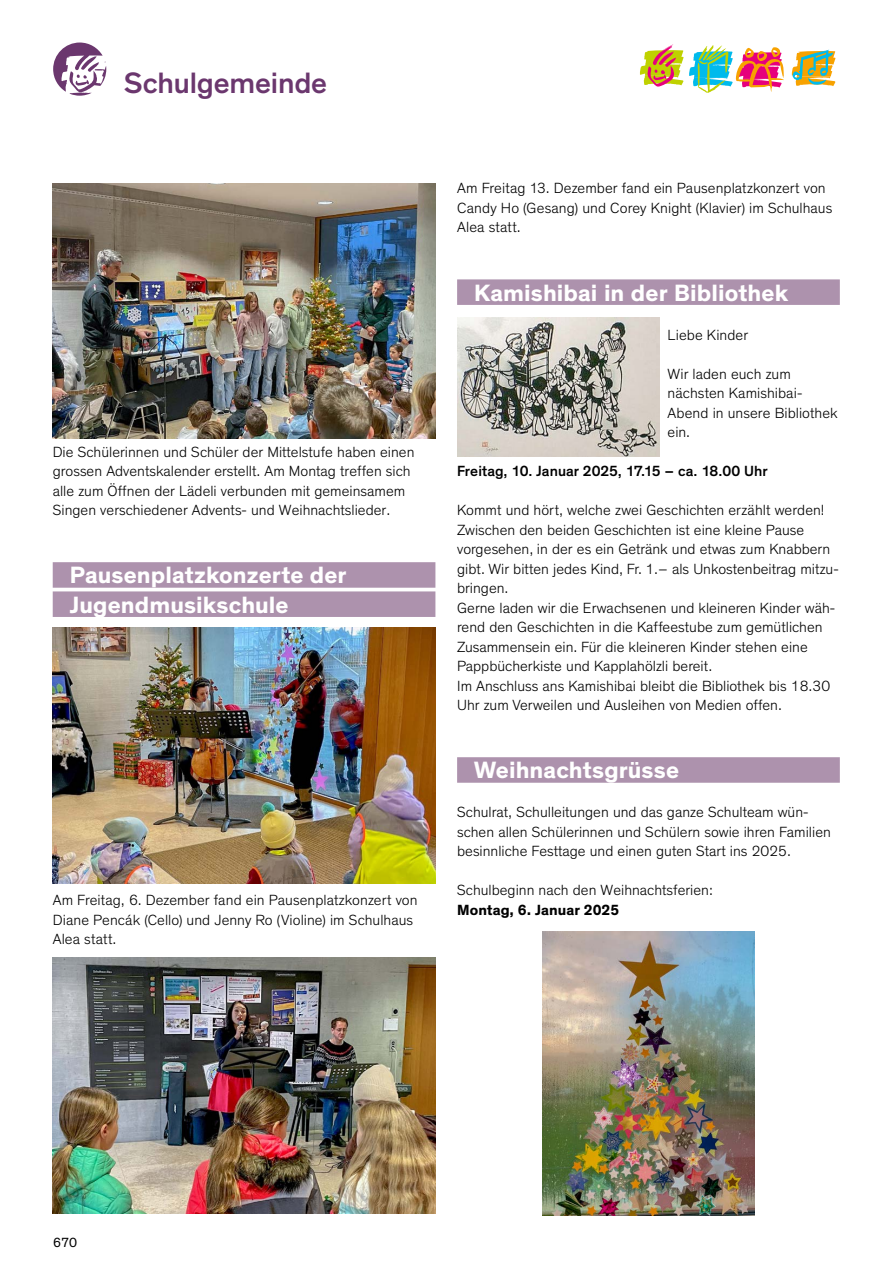
<style>
.page{position:relative;width:893px;height:1263px;background:#fff}
.page>*{position:absolute;margin:0;border:0;box-sizing:border-box;transform-origin:0 0}
.t1{font:500 30px "Theinhardt";letter-spacing:-.005em;color:#6b376e}
.t2{font:700 24px/29.2px "Theinhardt";letter-spacing:.005em;color:#fff}
.t3{font:300 15px/19.5px "Theinhardt";color:#000}
.t4{font:500 15px "Theinhardt";letter-spacing:.005em;color:#000}
.t5{font:700 15px "Theinhardt";letter-spacing:.005em;color:#000}
.t6{font:13.5px "Theinhardt";color:#000}
</style>
<div class="page">
<svg style="left:792px;top:50px;width:43px;height:36px"></svg>
<svg style="left:640px;top:44px;width:144px;height:49px"></svg>
<div style="left:53px;top:562px;width:382px;height:26px;background:#ad92ad"></div>
<div style="left:53px;top:591px;width:382px;height:26px;background:#ad92ad"></div>
<img style="left:53px;top:628px;width:382px;height:255px">
<div style="left:457px;top:279px;width:383px;height:26px;background:#ad92ad"></div>
<div style="left:457px;top:757px;width:383px;height:26px;background:#ad92ad"></div>
<img style="left:457px;top:317px;width:202px;height:139px">
<img style="left:53px;top:958px;width:382px;height:255px">
<img style="left:53px;top:184px;width:382px;height:255px">
<img style="left:542px;top:932px;width:213px;height:283px">
<svg style="left:53px;top:43px;width:53px;height:53px"></svg>
<h1 class="t1" style="left:124px;top:65px;width:205px">Schulgemeinde</h1>
<p class="t3" style="left:53px;top:442px;width:363px">Die Schülerinnen und Schüler der Mittelstufe haben einen grossen Adventskalender erstellt. Am Montag treffen sich alle zum Öffnen der Lädeli verbunden mit gemeinsamem Singen verschiedener Advents- und Weihnachtslieder.</p>
<h2 class="t2" style="left:70px;top:561px;width:278px">Pausenplatzkonzerte der<br>Jugendmusikschule</h2>
<p class="t3" style="left:53px;top:891px;width:366px">Am Freitag, 6. Dezember fand ein Pausenplatzkonzert von<br>Diane Pencák (Cello) und Jenny Ro (Violine) im Schulhaus<br>Alea statt.</p>
<p class="t3" style="left:457px;top:179px;width:377px">Am Freitag 13. Dezember fand ein Pausenplatzkonzert von<br>Candy Ho (Gesang) und Corey Knight (Klavier) im Schulhaus<br>Alea statt.</p>
<h2 class="t2" style="left:474px;top:279px;width:316px">Kamishibai in der Bibliothek</h2>
<p class="t3" style="left:668px;top:325px;width:82px">Liebe Kinder</p>
<p class="t3" style="left:668px;top:364px;width:172px">Wir laden euch zum nächsten Kamishibai-<br>Abend in unsere Bibliothek ein.</p>
<p class="t4" style="left:457px;top:462px;width:312px">Freitag, 10. Januar 2025, 17.15 – ca. 18.00 Uhr</p>
<p class="t3" style="left:457px;top:501px;width:383px">Kommt und hört, welche zwei Geschichten erzählt werden!<br>Zwischen den beiden Geschichten ist eine kleine Pause vorgesehen, in der es ein Getränk und etwas zum Knabbern gibt. Wir bitten jedes Kind, Fr. 1.– als Unkostenbeitrag mitzu&shy;bringen.<br>Gerne laden wir die Erwachsenen und kleineren Kinder wäh&shy;rend den Geschichten in die Kaffeestube zum gemütlichen Zusammensein ein. Für die kleineren Kinder stehen eine Pappbücherkiste und Kapplahölzli bereit.<br>Im Anschluss ans Kamishibai bleibt die Bibliothek bis 18.30<br>Uhr zum Verweilen und Ausleihen von Medien offen.</p>
<h2 class="t2" style="left:474px;top:756px;width:207px">Weihnachtsgrüsse</h2>
<p class="t3" style="left:457px;top:803px;width:375px">Schulrat, Schulleitungen und das ganze Schulteam wün&shy;schen allen Schülerinnen und Schülern sowie ihren Familien besinnliche Festtage und einen guten Start ins 2025.</p>
<p class="t3" style="left:457px;top:881px;width:257px">Schulbeginn nach den Weihnachtsferien:</p>
<p class="t5" style="left:457px;top:901px;width:164px">Montag, 6. Januar 2025</p>
<p class="t6" style="left:53px;top:1234px;width:25px">670</p>
</div>
